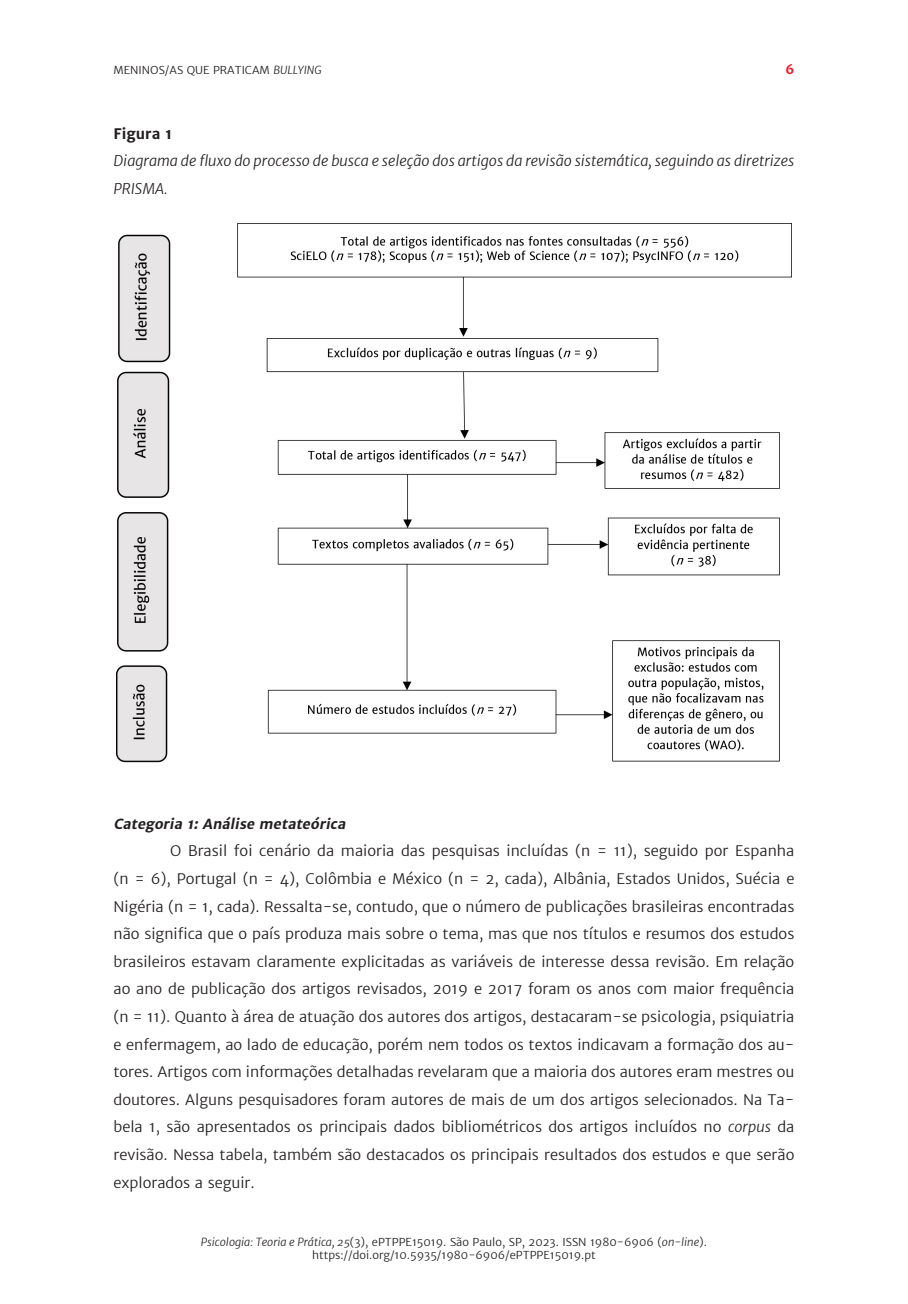
<style>
.page{position:relative;width:908px;height:1304px;background:#fff}
.page>*{position:absolute;margin:0;border:0;box-sizing:border-box;transform-origin:0 0}
.Text{font:300 14.6px/27.6px "Merriweather Sans";color:#231f20;text-align:justify}
.TableTitle{font:italic 300 14.6px/27.6px "Merriweather Sans";color:#231f20}
.TableNumber{font:700 14.6px "Merriweather Sans";color:#231f20}
.Sub3{font:italic 700 14px "Merriweather Sans";color:#231f20}
.t1{font:700 13px "Merriweather Sans";color:#ee1b2c}
.t2{font:300 11px/13.2px "Merriweather Sans";color:#231f20;text-align:center}
.s1{font-style:italic}
</style>
<div class="page">
<img style="left:116px;top:223px;width:675px;height:540px">
<p class="t2" style="left:113px;top:63px;width:209px">MENINOS/AS QUE PRATICAM <span class="s1">BULLYING</span></p>
<p class="t1" style="left:785px;top:61px;width:10px">6</p>
<p class="TableNumber" style="left:113px;top:124px;width:60px">Figura 1</p>
<p class="TableTitle" style="left:113px;top:147px;width:682px">Diagrama de fluxo do processo de busca e seleção dos artigos da revisão sistemática, seguindo as diretrizes<br>PRISMA.</p>
<h3 class="Sub3" style="left:113px;top:815px;width:236px">Categoria 1: Análise metateórica</h3>
<p class="Text" style="left:113px;top:837px;width:682px;text-indent:57px">O Brasil foi cenário da maioria das pesquisas incluídas (n = 11), seguido por Espanha (n = 6), Portugal (n = 4), Colômbia e México (n = 2, cada), Albânia, Estados Unidos, Suécia e Nigéria (n = 1, cada). Ressalta-se, contudo, que o número de publicações brasileiras encontradas não significa que o país produza mais sobre o tema, mas que nos títulos e resumos dos estudos brasileiros estavam claramente explicitadas as variáveis de interesse dessa revisão. Em relação ao ano de publicação dos artigos revisados, 2019 e 2017 foram os anos com maior frequência (n = 11). Quanto à área de atuação dos autores dos artigos, destacaram-se psicologia, psiquiatria e enfermagem, ao lado de educação, porém nem todos os textos indicavam a formação dos au&shy;tores. Artigos com informações detalhadas revelaram que a maioria dos autores eram mestres ou doutores. Alguns pesquisadores foram autores de mais de um dos artigos selecionados. Na Ta&shy;bela 1, são apresentados os principais dados bibliométricos dos artigos incluídos no <span class="s1">corpus</span> da revisão. Nessa tabela, também são destacados os principais resultados dos estudos e que serão explorados a seguir.</p>
<p class="t2" style="left:201px;top:1236px;width:507px"><span class="s1">Psicologia: Teoria e Prática, 25</span>(3), ePTPPE15019. São Paulo, SP, 2023. ISSN 1980-6906 (<span class="s1">on-line</span>). https://doi.org/10.5935/1980-6906/ePTPPE15019.pt</p>
</div>
